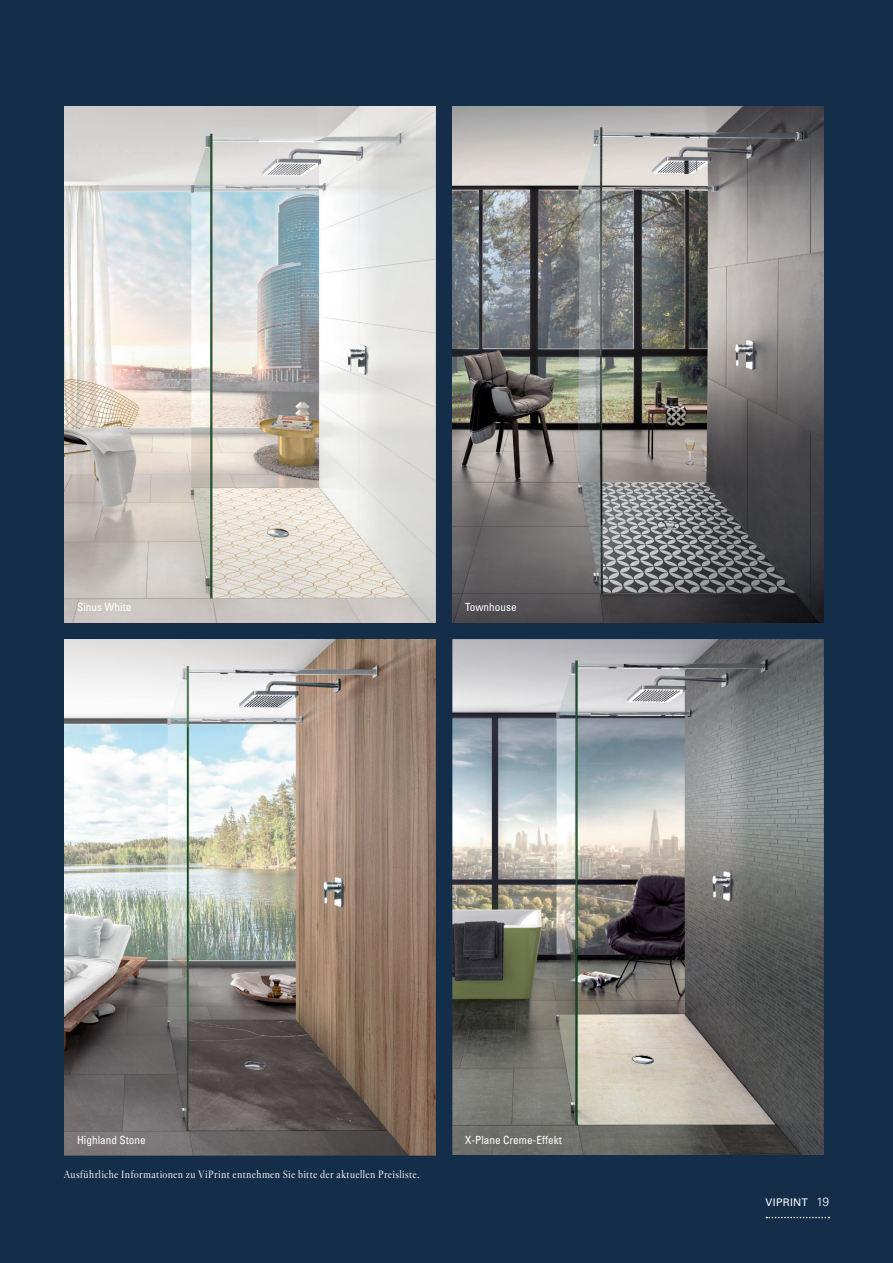
<style>
.page{position:relative;width:893px;height:1263px;background:#142e4a}
.page>*{position:absolute;margin:0;border:0;box-sizing:border-box;transform-origin:0 0}
.t1{font:condensed 11.25px "Univers LT";color:#fff}
.t2{font:10.5px "Villeroy Boch";letter-spacing:.025em;color:#fff}
.t3{font:10.5px "Univers LT";letter-spacing:.025em;color:#fff}
.s1{font-weight:300;font-size:12px}
</style>
<div class="page">
<img style="left:65px;top:106px;width:371px;height:516px">
<img style="left:453px;top:106px;width:371px;height:516px">
<img style="left:65px;top:639px;width:371px;height:516px">
<img style="left:453px;top:639px;width:371px;height:516px">
<svg style="left:766px;top:1217px;width:63px;height:1px"></svg>
<p class="t1" style="left:77px;top:600px;width:56px">Sinus White</p>
<p class="t1" style="left:465px;top:600px;width:53px">Townhouse</p>
<p class="t1" style="left:77px;top:1133px;width:70px">Highland Stone</p>
<p class="t1" style="left:465px;top:1133px;width:98px">X-Plane Creme-Effekt</p>
<p class="t2" style="left:64px;top:1167px;width:357px">Ausführliche Informationen zu ViPrint entnehmen Sie bitte der aktuellen Preisliste.</p>
<p class="t3" style="left:766px;top:1196px;width:65px">VIPRINT <span class="s1">19</span></p>
</div>
